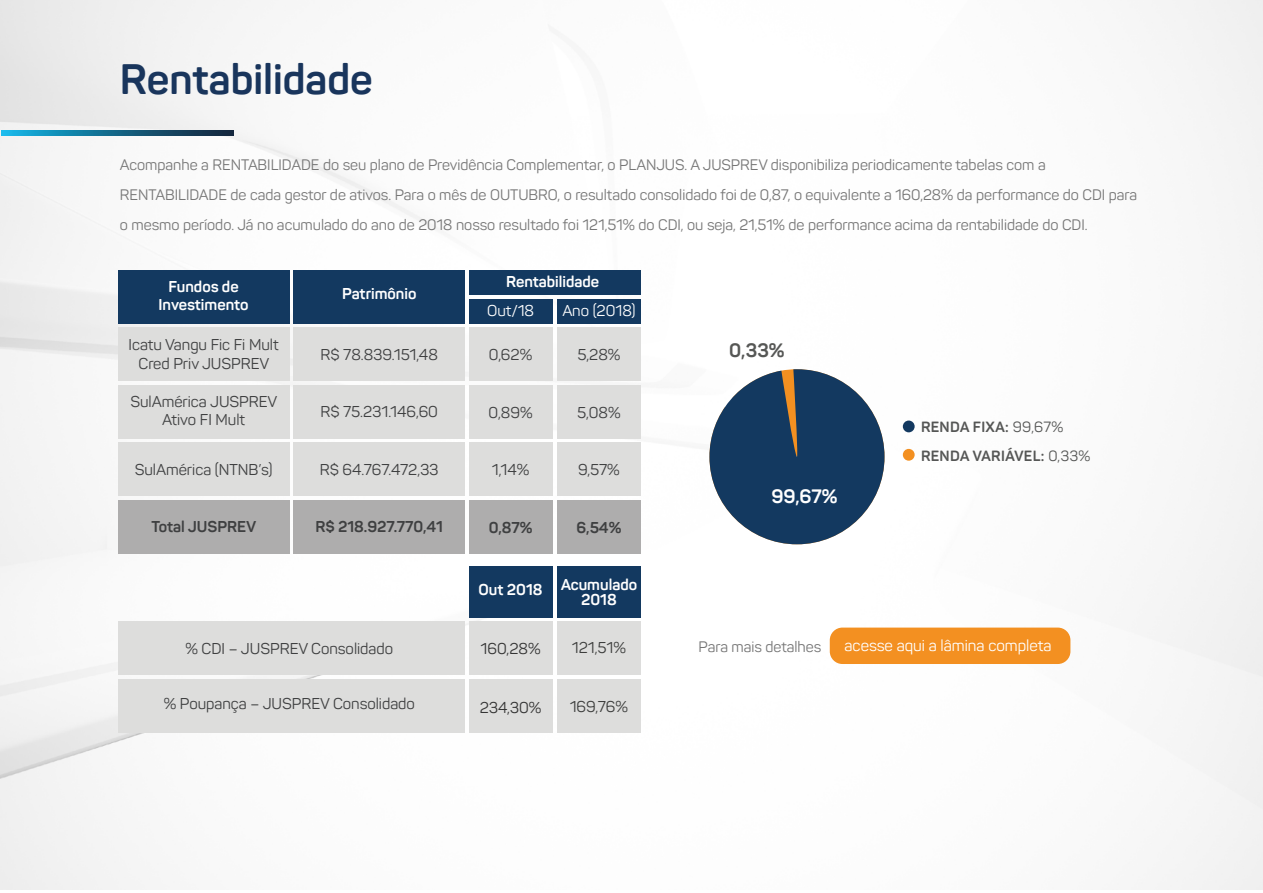
<style>
.page{position:relative;width:1263px;height:893px;background:#fff}
.page>*{position:absolute;margin:0;border:0;box-sizing:border-box;transform-origin:0 0}
.t1{font:700 42px "Panton";color:#19355c}
.t2{font:700 19.2px "Panton";color:#fff}
.t3{font:700 19.2px "Panton";color:#565755}
.t4{font:15.75px "Panton";color:#fff}
.t5{font:15.45px/18.6px "Panton";color:#3f4041;text-align:center}
.t6{font:700 15.45px/18.6px "Panton";color:#fff;text-align:center}
.t7{font:700 15.45px "Panton";color:#3f4041}
.t8{font:15.45px "Panton";color:#fff}
.t9{font:15.45px "Panton";color:#353535}
.t10{font:15.45px "Panton";color:#3d3e3d}
.t11{font:15px/30px "Panton";color:#767676}
.t12{font:700 14.7px/29.2px "Panton";letter-spacing:.02em;color:#555655}
.s1{font-weight:400}
</style>
<div class="page">
<img style="left:0;top:0;width:1263px;height:889px">
<svg style="left:2px;top:130px;width:232px;height:5px"></svg>
<div style="left:118px;top:270px;width:171px;height:54px;background:#133960"></div>
<div style="left:294px;top:270px;width:171px;height:54px;background:#133960"></div>
<div style="left:469px;top:270px;width:171px;height:25px;background:#133960"></div>
<div style="left:470px;top:299px;width:83px;height:25px;background:#133960"></div>
<div style="left:557px;top:299px;width:83px;height:25px;background:#133960"></div>
<div style="left:469px;top:328px;width:84px;height:53px;background:#dddddc"></div>
<div style="left:469px;top:385px;width:84px;height:53px;background:#dddddc"></div>
<div style="left:469px;top:443px;width:84px;height:53px;background:#dddddc"></div>
<div style="left:469px;top:500px;width:84px;height:53px;background:#aeadad"></div>
<div style="left:557px;top:328px;width:84px;height:53px;background:#dddddc"></div>
<div style="left:557px;top:385px;width:84px;height:53px;background:#dddddc"></div>
<div style="left:557px;top:443px;width:84px;height:53px;background:#dddddc"></div>
<div style="left:557px;top:500px;width:84px;height:53px;background:#aeadad"></div>
<div style="left:118px;top:328px;width:171px;height:53px;background:#dddddc"></div>
<div style="left:294px;top:328px;width:171px;height:53px;background:#dddddc"></div>
<div style="left:118px;top:385px;width:171px;height:53px;background:#dddddc"></div>
<div style="left:294px;top:385px;width:171px;height:53px;background:#dddddc"></div>
<div style="left:118px;top:443px;width:171px;height:53px;background:#dddddc"></div>
<div style="left:294px;top:443px;width:171px;height:53px;background:#dddddc"></div>
<div style="left:118px;top:500px;width:171px;height:53px;background:#aeadad"></div>
<div style="left:294px;top:500px;width:171px;height:53px;background:#aeadad"></div>
<div style="left:470px;top:566px;width:83px;height:51px;background:#133960"></div>
<div style="left:557px;top:566px;width:83px;height:51px;background:#133960"></div>
<div style="left:469px;top:622px;width:84px;height:53px;background:#dddddc"></div>
<div style="left:469px;top:679px;width:84px;height:53px;background:#dddddc"></div>
<div style="left:557px;top:622px;width:84px;height:53px;background:#dddddc"></div>
<div style="left:557px;top:679px;width:84px;height:53px;background:#dddddc"></div>
<div style="left:118px;top:622px;width:347px;height:53px;background:#dddddc"></div>
<div style="left:118px;top:679px;width:347px;height:53px;background:#dddddc"></div>
<svg style="left:701px;top:361px;width:192px;height:192px"></svg>
<div style="left:903px;top:421px;width:12px;height:11px;background:#133960;border-radius:50%"></div>
<div style="left:903px;top:449px;width:12px;height:12px;background:#f39021;border-radius:50%"></div>
<div style="left:830px;top:628px;width:240px;height:36px;background:#f39021;border-radius:13px"></div>
<h1 class="t1" style="left:120px;top:54px;width:254px">Rentabilidade</h1>
<p class="t11" style="left:120px;top:150px;width:1019px">Acompanhe a RENTABILIDADE do seu plano de Previdência Complementar, o PLANJUS. A JUSPREV disponibiliza periodicamente tabelas com a<br>RENTABILIDADE de cada gestor de ativos. Para o mês de OUTUBRO, o resultado consolidado foi de 0,87, o equivalente a 160,28% da performance do CDI para o mesmo período. Já no acumulado do ano de 2018 nosso resultado foi 121,51% do CDI, ou seja, 21,51% de performance acima da rentabilidade do CDI.</p>
<p class="t6" style="left:506px;top:272px;width:95px">Rentabilidade</p>
<p class="t8" style="left:487px;top:301px;width:49px">Out/18</p>
<p class="t8" style="left:562px;top:301px;width:75px">Ano (2018)</p>
<p class="t6" style="left:159px;top:277px;width:91px">Fundos de<br>Investimento</p>
<p class="t5" style="left:129px;top:335px;width:151px">Icatu Vangu Fic Fi Mult<br>Cred Priv JUSPREV</p>
<p class="t5" style="left:321px;top:345px;width:119px">R$ 78.839.151,48</p>
<p class="t5" style="left:489px;top:345px;width:45px">0,62%</p>
<p class="t5" style="left:489px;top:403px;width:46px">0,89%</p>
<p class="t6" style="left:342px;top:284px;width:76px">Patrimônio</p>
<p class="t5" style="left:577px;top:345px;width:45px">5,28%</p>
<p class="t5" style="left:130px;top:392px;width:148px">SulAmérica JUSPREV<br>Ativo FI Mult</p>
<p class="t5" style="left:135px;top:460px;width:139px">SulAmérica (NTNB’s)</p>
<p class="t5" style="left:320px;top:402px;width:119px">R$ 75.231.146,60</p>
<p class="t5" style="left:577px;top:403px;width:45px">5,08%</p>
<p class="t5" style="left:320px;top:460px;width:120px">R$ 64.767.472,33</p>
<p class="t5" style="left:492px;top:460px;width:39px">1,14%</p>
<p class="t5" style="left:578px;top:460px;width:43px">9,57%</p>
<p class="t7" style="left:152px;top:517px;width:106px">Total JUSPREV</p>
<p class="t7" style="left:316px;top:517px;width:129px">R$ 218.927.770,41</p>
<p class="t7" style="left:489px;top:518px;width:45px">0,87%</p>
<p class="t7" style="left:576px;top:518px;width:46px">6,54%</p>
<p class="t5" style="left:185px;top:639px;width:209px">% CDI – JUSPREV Consolidado</p>
<p class="t6" style="left:479px;top:580px;width:65px">Out 2018</p>
<p class="t9" style="left:481px;top:639px;width:62px">160,28%</p>
<p class="t6" style="left:561px;top:578px;width:78px;line-height:14.4px">Acumulado<br>2018</p>
<p class="t10" style="left:572px;top:638px;width:56px">121,51%</p>
<p class="t5" style="left:164px;top:694px;width:253px">% Poupança – JUSPREV Consolidado</p>
<p class="t9" style="left:480px;top:699px;width:63px">234,30%</p>
<p class="t10" style="left:570px;top:697px;width:60px">169,76%</p>
<p class="t3" style="left:729px;top:339px;width:57px">0,33%</p>
<p class="t2" style="left:771px;top:484px;width:68px">99,67%</p>
<p class="t12" style="left:921px;top:412px;width:171px">RENDA FIXA: <span class="s1">99,67%<br></span>RENDA VARIÁVEL: <span class="s1">0,33%</span></p>
<p class="t11" style="left:699px;top:631px;width:124px">Para mais detalhes</p>
<p class="t4" style="left:844px;top:636px;width:209px">acesse aqui a lâmina completa</p>
</div>
